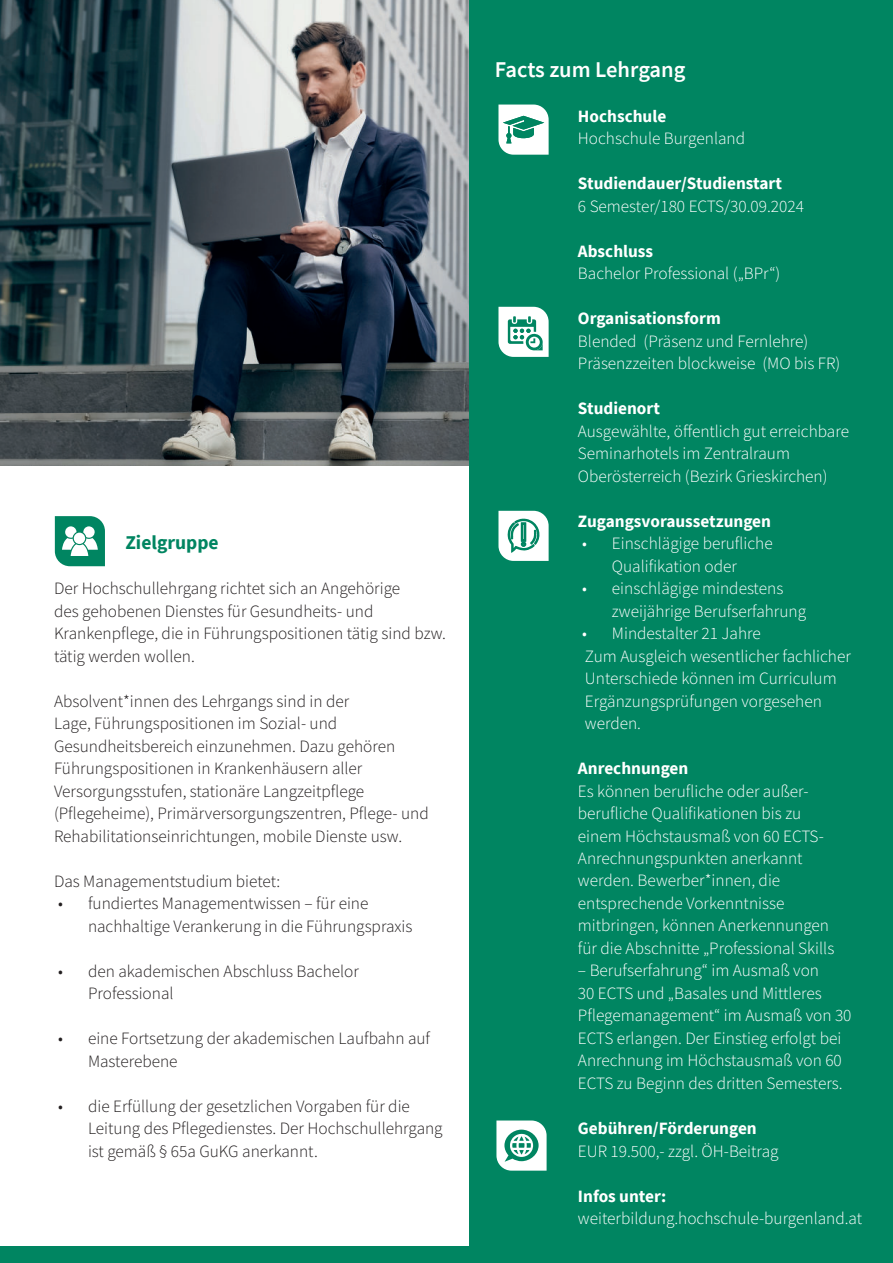
<style>
.page{position:relative;width:893px;height:1263px;background:#fff}
.page>*{position:absolute;margin:0;border:0;box-sizing:border-box;transform-origin:0 0}
.t1{font:600 22.5px "Source Sans Pro";letter-spacing:-.01em;color:#fff}
.t2{font:700 19.5px "Source Sans Pro";color:#008561}
.t3{font:300 17.25px/22.5px "Source Sans Pro";color:#fff}
.t4{font:300 17.25px/22.5px "Source Sans Pro";color:#231f20}
.t5{font:700 17.25px "Source Sans Pro";color:#fff}
</style>
<div class="page">
<div style="left:0;top:1247px;width:893px;height:16px;background:#008561"></div>
<hr style="left:0;top:0;width:1px;height:229px;background:#008561">
<img style="left:1px;top:0;width:468px;height:465px">
<svg style="left:55px;top:516px;width:50px;height:50px"></svg>
<div style="left:469px;top:0;width:424px;height:1263px;background:#008561"></div>
<svg style="left:496px;top:104px;width:53px;height:1067px"></svg>
<p class="t2" style="left:125px;top:534px;width:95px">Zielgruppe</p>
<p class="t4" style="left:54px;top:577px;width:393px">Der Hochschullehrgang richtet sich an Angehörige<br>des gehobenen Dienstes für Gesundheits- und Krankenpflege, die in Führungspositionen tätig sind bzw. tätig werden wollen.</p>
<p class="t4" style="left:54px;top:690px;width:376px">Absolvent*innen des Lehrgangs sind in der<br>Lage, Führungspositionen im Sozial- und Gesundheitsbereich einzunehmen. Dazu gehören Führungspositionen in Krankenhäusern aller Versorgungsstufen, stationäre Langzeitpflege (Pflegeheime), Primärversorgungszentren, Pflege- und Rehabilitationseinrichtungen, mobile Dienste usw.</p>
<p class="t4" style="left:54px;top:869px;width:228px">Das Managementstudium bietet:</p>
<p class="t4" style="left:88px;top:893px;width:326px;text-indent:-30px">• fundiertes Managementwissen – für eine nachhaltige Verankerung in die Führungspraxis</p>
<p class="t4" style="left:88px;top:961px;width:272px;text-indent:-30px">• den akademischen Abschluss Bachelor<br>Professional</p>
<p class="t4" style="left:88px;top:1028px;width:344px;text-indent:-30px">• eine Fortsetzung der akademischen Laufbahn auf<br>Masterebene</p>
<p class="t4" style="left:88px;top:1096px;width:356px;text-indent:-30px">• die Erfüllung der gesetzlichen Vorgaben für die<br>Leitung des Pflegedienstes. Der Hochschullehrgang ist gemäß § 65a GuKG anerkannt.</p>
<h1 class="t1" style="left:495px;top:60px;width:192px">Facts zum Lehrgang</h1>
<p class="t5" style="left:578px;top:109px;width:90px">Hochschule</p>
<p class="t3" style="left:578px;top:127px;width:169px">Hochschule Burgenland</p>
<p class="t5" style="left:578px;top:176px;width:206px">Studiendauer/Studienstart</p>
<p class="t3" style="left:578px;top:195px;width:227px">6 Semester/180 ECTS/30.09.2024</p>
<p class="t5" style="left:578px;top:244px;width:77px">Abschluss</p>
<p class="t3" style="left:578px;top:262px;width:204px">Bachelor Professional („BPr“)</p>
<p class="t5" style="left:578px;top:311px;width:144px">Organisationsform</p>
<p class="t3" style="left:578px;top:330px;width:264px">Blended (Präsenz und Fernlehre)<br>Präsenzzeiten blockweise (MO bis FR)</p>
<p class="t5" style="left:578px;top:401px;width:84px">Studienort</p>
<p class="t3" style="left:578px;top:420px;width:273px">Ausgewählte, öffentlich gut erreichbare<br>Seminarhotels im Zentralraum<br>Oberösterreich (Bezirk Grieskirchen)</p>
<p class="t5" style="left:578px;top:514px;width:195px">Zugangsvoraussetzungen</p>
<p class="t3" style="left:582px;top:533px;width:192px;text-align:center">• Einschlägige berufliche<br>Qualifikation oder</p>
<p class="t3" style="left:612px;top:578px;width:196px;text-indent:-30px">• einschlägige mindestens zweijährige Berufserfahrung</p>
<p class="t3" style="left:582px;top:623px;width:270px">• Mindestalter 21 Jahre<br>Zum Ausgleich wesentlicher fachlicher<br>Unterschiede können im Curriculum<br>Ergänzungsprüfungen vorgesehen werden.</p>
<p class="t5" style="left:578px;top:761px;width:112px">Anrechnungen</p>
<p class="t3" style="left:578px;top:779px;width:258px">Es können berufliche oder außer&shy;berufliche Qualifikationen bis zu einem Höchstausmaß von 60 ECTS-Anrechnungspunkten anerkannt werden. Bewerber*innen, die entsprechende Vorkenntnisse mitbringen, können Anerkennungen für die Abschnitte „Professional Skills</p>
<p class="t3" style="left:578px;top:959px;width:275px">– Berufserfahrung“ im Ausmaß von<br>30 ECTS und „Basales und Mittleres Pflegemanagement“ im Ausmaß von 30<br>ECTS erlangen. Der Einstieg erfolgt bei Anrechnung im Höchstausmaß von 60<br>ECTS zu Beginn des dritten Semesters.</p>
<p class="t5" style="left:578px;top:1121px;width:180px">Gebühren/Förderungen</p>
<p class="t3" style="left:578px;top:1139px;width:202px">EUR 19.500,- zzgl. ÖH-Beitrag</p>
<p class="t5" style="left:578px;top:1189px;width:90px">Infos unter:</p>
<p class="t3" style="left:578px;top:1207px;width:286px">weiterbildung.hochschule-burgenland.at</p>
</div>
